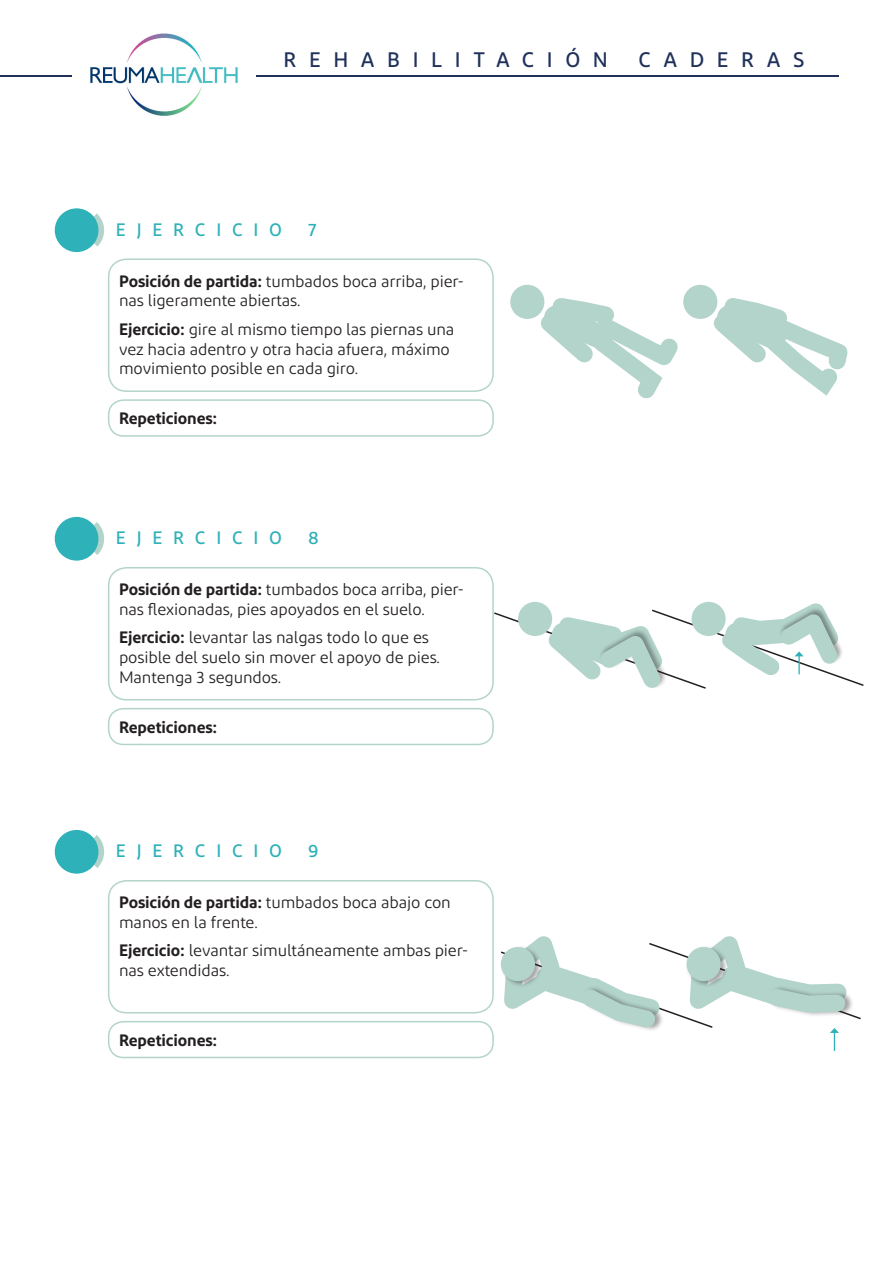
<style>
.page{position:relative;width:893px;height:1263px;background:#fff}
.page>*{position:absolute;margin:0;border:0;box-sizing:border-box;transform-origin:0 0}
.t1{font:500 21px "Diodrum";letter-spacing:.6em;color:#20325a}
.t2{font:500 18px "Diodrum";letter-spacing:.6em;color:#2eb1b8}
.t3{font:16.5px/19.8px "Diodrum";letter-spacing:-.01em;color:#231f20}
.t4{font:600 16.5px "Diodrum";letter-spacing:-.01em;color:#231f20}
.s1{font-weight:600}
</style>
<div class="page">
<svg style="left:92px;top:213px;width:12px;height:33px"></svg>
<svg style="left:91px;top:522px;width:14px;height:33px"></svg>
<svg style="left:91px;top:835px;width:14px;height:33px"></svg>
<img style="left:90px;top:33px;width:148px;height:83px">
<hr style="left:257px;top:75px;width:582px;height:1px;background:#20325a">
<hr style="left:0;top:75px;width:71px;height:1px;background:#20325a">
<div style="left:55px;top:208px;width:43px;height:44px;background:#2eb1b8;border-radius:50%"></div>
<div style="left:55px;top:517px;width:43px;height:44px;background:#2eb1b8;border-radius:50%"></div>
<div style="left:55px;top:830px;width:43px;height:44px;background:#2eb1b8;border-radius:50%"></div>
<div style="left:108px;top:399px;width:386px;height:38px;border:2px solid #b3d4cb;border-radius:15px"></div>
<div style="left:108px;top:708px;width:386px;height:37px;border:2px solid #b3d4cb;border-radius:15px"></div>
<div style="left:108px;top:1021px;width:386px;height:37px;border:2px solid #b3d4cb;border-radius:15px"></div>
<div style="left:108px;top:258px;width:386px;height:134px;border:2px solid #b3d4cb;border-radius:18px"></div>
<div style="left:108px;top:567px;width:386px;height:133px;border:2px solid #b3d4cb;border-radius:18px"></div>
<div style="left:108px;top:880px;width:386px;height:133px;border:2px solid #b3d4cb;border-radius:18px"></div>
<div style="left:510px;top:285px;width:34px;height:34px;background:#b3d4cb;border-radius:50%"></div>
<div style="left:683px;top:285px;width:34px;height:34px;background:#b3d4cb;border-radius:50%"></div>
<svg style="left:524px;top:286px;width:324px;height:113px"></svg>
<svg style="left:492px;top:589px;width:372px;height:101px"></svg>
<svg style="left:500px;top:936px;width:361px;height:114px"></svg>
<p class="t1" style="left:283px;top:46px;width:326px">REHABILITACIÓN</p>
<p class="t1" style="left:638px;top:46px;width:167px">CADERAS</p>
<p class="t2" style="left:116px;top:218px;width:168px">EJERCICIO</p>
<p class="t2" style="left:308px;top:218px;width:10px">7</p>
<p class="t3" style="left:119px;top:271px;width:346px"><span class="s1">Posición de partida:</span> tumbados boca arriba, pier&shy;nas ligeramente abiertas.</p>
<p class="t3" style="left:119px;top:319px;width:337px"><span class="s1">Ejercicio:</span> gire al mismo tiempo las piernas una vez hacia adentro y otra hacia afuera, máximo movimiento posible en cada giro.</p>
<p class="t4" style="left:119px;top:408px;width:100px">Repeticiones:</p>
<p class="t2" style="left:116px;top:527px;width:168px">EJERCICIO</p>
<p class="t2" style="left:308px;top:527px;width:12px">8</p>
<p class="t3" style="left:119px;top:579px;width:346px"><span class="s1">Posición de partida:</span> tumbados boca arriba, pier&shy;nas flexionadas, pies apoyados en el suelo.</p>
<p class="t3" style="left:119px;top:627px;width:322px"><span class="s1">Ejercicio:</span> levantar las nalgas todo lo que es posible del suelo sin mover el apoyo de pies.<br>Mantenga 3 segundos.</p>
<p class="t4" style="left:119px;top:716px;width:100px">Repeticiones:</p>
<p class="t2" style="left:116px;top:840px;width:168px">EJERCICIO</p>
<p class="t2" style="left:308px;top:840px;width:12px">9</p>
<p class="t3" style="left:119px;top:892px;width:333px"><span class="s1">Posición de partida:</span> tumbados boca abajo con manos en la frente.</p>
<p class="t3" style="left:119px;top:940px;width:350px"><span class="s1">Ejercicio:</span> levantar simultáneamente ambas pier&shy;nas extendidas.</p>
<p class="t4" style="left:119px;top:1029px;width:100px">Repeticiones:</p>
</div>
